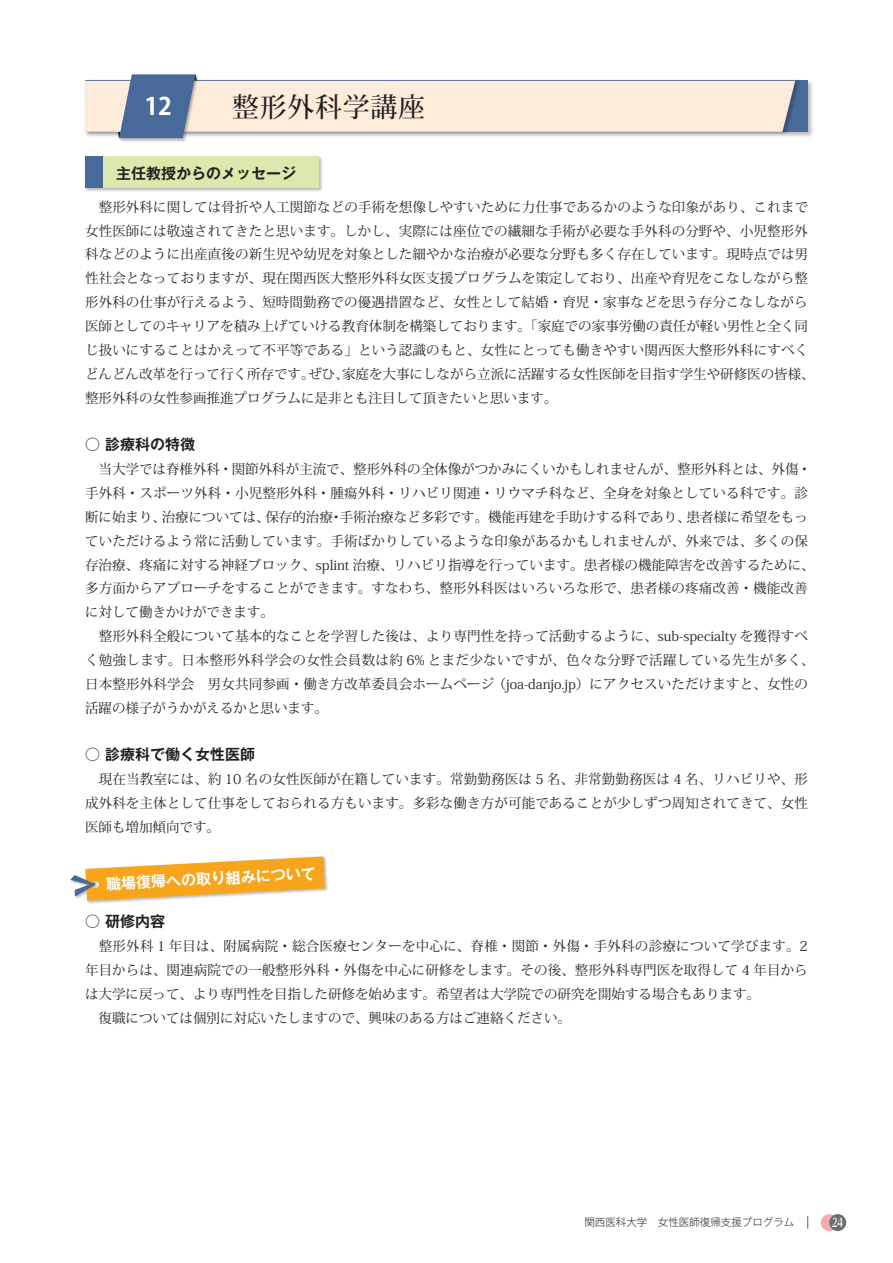
<style>
.page{position:relative;width:893px;height:1263px;background:#fff}
.page>*{position:absolute;margin:0;border:0;box-sizing:border-box;transform-origin:0 0}
.t1{font:500 27px "Koz Min Pro";letter-spacing:.025em;color:#231f20}
.t2{font:700 24px "Koz Go Pro";color:#fff}
.t3{font:700 15px "Gothic MB101 Pro De";color:#231f20}
.t4{font:700 15px "Gothic MB101 Pro De";color:#fff}
.t5{font:13.5px/23.9px "Koz Min Pro";letter-spacing:.01em;color:#231f20}
.t6{font:700 12px "Reim Pr 6";color:#fff;scale:.8 1}
.t7{font:300 10.5px "Koz Go Pro";color:#231f20}
</style>
<div class="page">
<div style="left:119px;top:74px;width:80px;height:68px;background:#231f20;opacity:.3"></div>
<svg style="left:85px;top:74px;width:710px;height:64px;background:#e5dcd5"></svg>
<div style="left:821px;top:1214px;width:17px;height:17px;background:#f8abad;border-radius:50%"></div>
<div style="left:829px;top:1214px;width:17px;height:17px;background:#6c6d70;border-radius:50%"></div>
<svg style="left:807px;top:1216px;width:1px;height:13px"></svg>
<div style="left:84px;top:156px;width:239px;height:36px;background:#231f20;opacity:.3"></div>
<div style="left:85px;top:156px;width:234px;height:32px;background:#dce9ae"></div>
<div style="left:85px;top:156px;width:17px;height:32px;background:#476a9a"></div>
<div style="left:70px;top:856px;width:259px;height:48px;background:#231f20;opacity:.3"></div>
<svg style="left:70px;top:856px;width:255px;height:45px"></svg>
<h2 class="t2" style="left:144px;top:91px;width:29px">12</h2>
<h1 class="t1" style="left:232px;top:88px;width:195px">整形外科学講座</h1>
<p class="t3" style="left:116px;top:161px;width:181px">主任教授からのメッセージ</p>
<p class="t5" style="left:85px;top:194px;width:731px">　整形外科に関しては骨折や人工関節などの手術を想像しやすいために力仕事であるかのような印象があり、これまで女性医師には敬遠されてきたと思います。しかし、実際には座位での繊細な手術が必要な手外科の分野や、小児整形外科などのように出産直後の新生児や幼児を対象とした細やかな治療が必要な分野も多く存在しています。現時点では男性社会となっておりますが、現在関西医大整形外科女医支援プログラムを策定しており、出産や育児をこなしながら整形外科の仕事が行えるよう、短時間勤務での優遇措置など、女性として結婚・育児・家事などを思う存分こなしながら医師としてのキャリアを積み上げていける教育体制を構築しております。「家庭での家事労働の責任が軽い男性と全く同じ扱いにすることはかえって不平等である」という認識のもと、女性にとっても働きやすい関西医大整形外科にすべくどんどん改革を行って行く所存です。ぜひ、家庭を大事にしながら立派に活躍する女性医師を目指す学生や研修医の皆様、整形外科の女性参画推進プログラムに是非とも注目して頂きたいと思います。</p>
<p class="t3" style="left:85px;top:432px;width:111px">○ 診療科の特徴</p>
<p class="t5" style="left:85px;top:457px;width:731px">　当大学では脊椎外科・関節外科が主流で、整形外科の全体像がつかみにくいかもしれませんが、整形外科とは、外傷・手外科・スポーツ外科・小児整形外科・腫瘍外科・リハビリ関連・リウマチ科など、全身を対象としている科です。診断に始まり、治療については、保存的治療・手術治療など多彩です。機能再建を手助けする科であり、患者様に希望をもっていただけるよう常に活動しています。手術ばかりしているような印象があるかもしれませんが、外来では、多くの保存治療、疼痛に対する神経ブロック、splint 治療、リハビリ指導を行っています。患者様の機能障害を改善するために、多方面からアプローチをすることができます。すなわち、整形外科医はいろいろな形で、患者様の疼痛改善・機能改善に対して働きかけができます。<br>　整形外科全般について基本的なことを学習した後は、より専門性を持って活動するように、sub-specialty を獲得すべく勉強します。日本整形外科学会の女性会員数は約 6% とまだ少ないですが、色々な分野で活躍している先生が多く、日本整形外科学会　男女共同参画・働き方改革委員会ホームページ （joa-danjo.jp）にアクセスいただけますと、女性の活躍の様子がうかがえるかと思います。</p>
<p class="t3" style="left:85px;top:742px;width:171px">○ 診療科で働く女性医師</p>
<p class="t5" style="left:85px;top:767px;width:724px;text-align:justify">　現在当教室には、約 10 名の女性医師が在籍しています。常勤勤務医は 5 名、非常勤勤務医は 4 名、リハビリや、形成外科を主体として仕事をしておられる方もいます。多彩な働き方が可能であることが少しずつ周知されてきて、女性医師も増加傾向です。</p>
<p class="t4" style="left:105px;top:872px;width:212px;rotate:-3deg">職場復帰への取り組みについて</p>
<p class="t3" style="left:85px;top:909px;width:81px">○ 研修内容</p>
<p class="t5" style="left:85px;top:934px;width:724px">　整形外科 1 年目は、附属病院・総合医療センターを中心に、脊椎・関節・外傷・手外科の診療について学びます。2年目からは、関連病院での一般整形外科・外傷を中心に研修をします。その後、整形外科専門医を取得して 4 年目からは大学に戻って、より専門性を目指した研修を始めます。希望者は大学院での研究を開始する場合もあります。<br>　復職については個別に対応いたしますので、興味のある方はご連絡ください。</p>
<p class="t7" style="left:584px;top:1216px;width:211px">関西医科大学　女性医師復帰支援プログラム</p>
<p class="t6" style="left:832px;top:1213px;width:16px">24</p>
</div>
